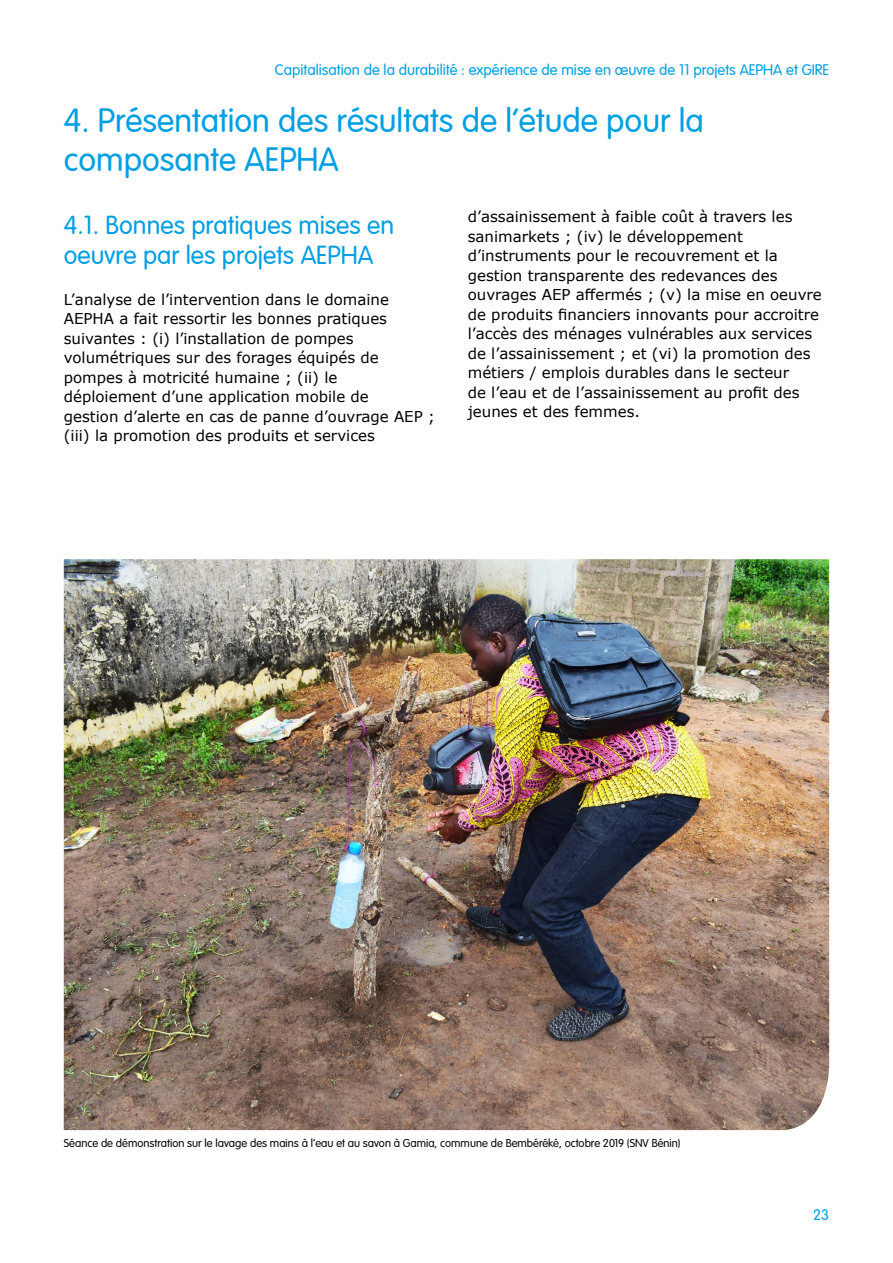
<style>
.page{position:relative;width:893px;height:1263px;background:#fff}
.page>*{position:absolute;margin:0;border:0;box-sizing:border-box;transform-origin:0 0}
.t1{font:300 33px/39.6px "VAG Rounded LT";color:#009fe3}
.t2{font:300 25.5px/30.6px "VAG Rounded LT";color:#009fe3}
.t3{font:15px/19.5px "Verdana";color:#000}
.t4{font:300 15px "VAG Rounded LT";color:#009fe3}
.t5{font:12px "VAG Rundschrift DOT Lig W03";color:#000}
</style>
<div class="page">
<img style="left:64px;top:559px;width:765px;height:571px">
<p class="t4" style="left:275px;top:62px;width:556px">Capitalisation de la durabilité : expérience de mise en œuvre de 11 projets AEPHA et GIRE</p>
<h1 class="t1" style="left:64px;top:102px;width:642px">4. Présentation des résultats de l’étude pour la composante AEPHA</h1>
<h2 class="t2" style="left:64px;top:210px;width:332px">4.1. Bonnes pratiques mises en oeuvre par les projets AEPHA</h2>
<p class="t3" style="left:468px;top:207px;width:356px">d’assainissement à faible coût à travers les sanimarkets ; (iv) le développement d’instruments pour le recouvrement et la gestion transparente des redevances des ouvrages AEP affermés ; (v) la mise en oeuvre de produits financiers innovants pour accroitre l’accès des ménages vulnérables aux services de l’assainissement ; et (vi) la promotion des métiers / emplois durables dans le secteur<br>de l’eau et de l’assainissement au profit des jeunes et des femmes.</p>
<p class="t3" style="left:64px;top:289px;width:373px">L’analyse de l’intervention dans le domaine AEPHA a fait ressortir les bonnes pratiques suivantes : (i) l’installation de pompes volumétriques sur des forages équipés de pompes à motricité humaine ; (ii) le<br>déploiement d’une application mobile de<br>gestion d’alerte en cas de panne d’ouvrage AEP ; (iii) la promotion des produits et services</p>
<p class="t5" style="left:64px;top:1136px;width:618px">Séance de démonstration sur le lavage des mains à l’eau et au savon à Gamia, commune de Bembéréké, octobre 2019 (SNV Bénin)</p>
<p class="t4" style="left:813px;top:1206px;width:18px">23</p>
</div>
